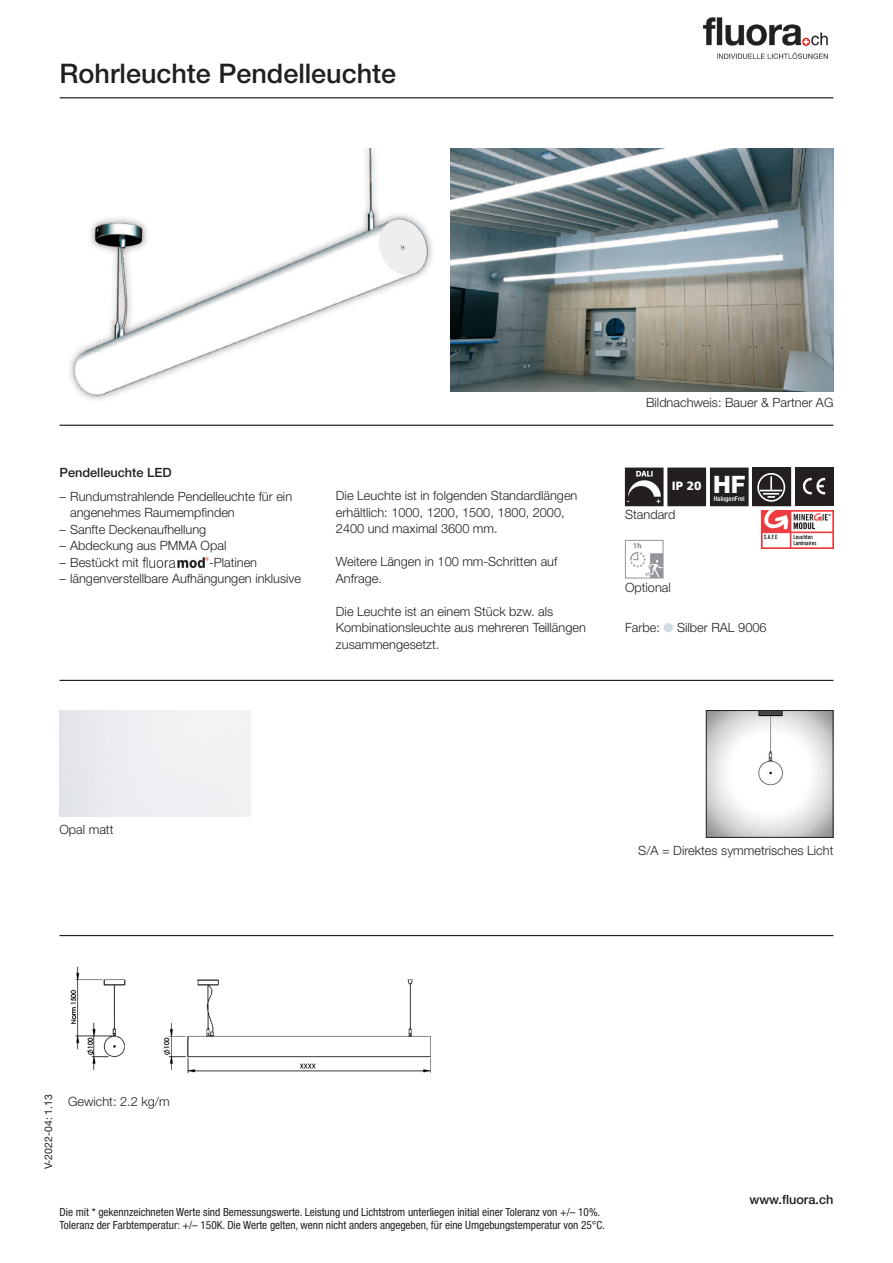
<style>
.page{position:relative;width:893px;height:1263px;background:#fff}
.page>*{position:absolute;margin:0;border:0;box-sizing:border-box;transform-origin:0 0}
.t1{font:500 27px "Helvetica Neue LT";color:#231f20}
.t2{font:300 12.75px/16.5px "Helvetica Neue LT";color:#231f20}
.t3{font:500 12.75px "Helvetica Neue LT";color:#231f20}
.t4{font:900 12px "Frutiger LT";color:#fff}
.t5{font:condensed 11.25px/13.5px "Helvetica Neue LT";color:#231f20}
.t6{font:10.5px "Helvetica Neue LT";color:#231f20}
.t7{font:500 condensed 6.75px "Helvetica Neue LT";color:#fff}
.s1{font-family:"Koz Min Pr 6 N";font-weight:500}
.s2{font-weight:500}
.s3{font-family:"Helvetica Neue LT";font-weight:800;font-size:24px}
.s4{color:#d0dce3}
</style>
<div class="page">
<img style="left:702px;top:17px;width:126px;height:43px">
<hr style="left:60px;top:97px;width:773px;height:1px;background:#231f20">
<hr style="left:60px;top:425px;width:773px;height:1px;background:#231f20">
<hr style="left:60px;top:680px;width:773px;height:1px;background:#231f20">
<img style="left:70px;top:149px;width:363px;height:251px">
<hr style="left:60px;top:935px;width:773px;height:1px;background:#231f20">
<img style="left:451px;top:149px;width:382px;height:242px">
<img style="left:708px;top:712px;width:123px;height:124px">
<div style="left:706px;top:710px;width:127px;height:128px;border:1px solid #231f20"></div>
<img style="left:70px;top:966px;width:361px;height:107px">
<img style="left:142px;top:557px;width:67px;height:12px">
<div style="left:753px;top:468px;width:38px;height:38px;background:#231f20"></div>
<img style="left:757px;top:473px;width:29px;height:29px">
<img style="left:630px;top:542px;width:31px;height:34px">
<div style="left:625px;top:540px;width:38px;height:38px;border:1px solid #939598"></div>
<img style="left:627px;top:470px;width:34px;height:34px">
<div style="left:625px;top:468px;width:38px;height:38px;border:1px solid #231f20"></div>
<div style="left:668px;top:468px;width:37px;height:37px;background:#231f20"></div>
<div style="left:668px;top:468px;width:38px;height:38px;border:1px solid #231f20"></div>
<div style="left:711px;top:468px;width:37px;height:37px;background:#231f20"></div>
<div style="left:710px;top:468px;width:38px;height:38px;border:1px solid #231f20"></div>
<div style="left:795px;top:468px;width:38px;height:38px;background:#231f20"></div>
<img style="left:802px;top:477px;width:24px;height:18px">
<img style="left:761px;top:510px;width:72px;height:39px">
<h1 class="t1" style="left:60px;top:64px;width:338px">Rohrleuchte Pendelleuchte</h1>
<p class="t3" style="left:60px;top:468px;width:114px">Pendelleuchte LED</p>
<p class="t2" style="left:70px;top:489px;width:224px;text-indent:-11px">– Rundumstrahlende Pendelleuchte fu<span class="s1">̈</span>r ein angenehmes Raumempfinden</p>
<p class="t2" style="left:60px;top:522px;width:148px">– Sanfte Deckenaufhellung</p>
<p class="t2" style="left:60px;top:539px;width:168px">– Abdeckung aus PMMA Opal</p>
<p class="t2" style="left:60px;top:555px;width:199px">– Bestückt mit fluora<span class="s2">mod</span> --Platinen</p>
<p class="t2" style="left:60px;top:572px;width:243px">– längenverstellbare Aufhängungen inklusive</p>
<p class="t2" style="left:336px;top:489px;width:243px">Die Leuchte ist in folgenden Standardlängen erhältlich: 1000, 1200, 1500, 1800, 2000,<br>2400 und maximal 3600 mm.</p>
<p class="t2" style="left:336px;top:555px;width:223px">Weitere Längen in 100 mm-Schritten auf<br>Anfrage.</p>
<p class="t2" style="left:336px;top:604px;width:252px">Die Leuchte ist an einem Stück bzw. als<br>Kombinationsleuchte aus mehreren Teillängen zusammengesetzt.</p>
<p class="t2" style="left:646px;top:395px;width:189px">Bildnachweis: Bauer &amp; Partner AG</p>
<p class="t4" style="left:672px;top:481px;width:75px">IP 20 <span class="s3">HF</span></p>
<p class="t7" style="left:714px;top:496px;width:32px">HalogenFrei</p>
<p class="t2" style="left:625px;top:508px;width:52px">Standard</p>
<p class="t2" style="left:625px;top:580px;width:47px">Optional</p>
<p class="t2" style="left:625px;top:621px;width:143px">Farbe: <span class="s4">●</span> Silber RAL 9006</p>
<p class="t2" style="left:60px;top:822px;width:55px">Opal matt</p>
<p class="t2" style="left:638px;top:844px;width:197px">S/A = Direktes symmetrisches Licht</p>
<p class="t6" style="left:45px;top:1169px;width:77px;rotate:-90deg">V-2022-04: 1.13</p>
<p class="t2" style="left:68px;top:1095px;width:103px">Gewicht: 2.2 kg/m</p>
<p class="t5" style="left:60px;top:1206px;width:547px">Die mit * gekennzeichneten Werte sind Bemessungswerte. Leistung und Lichtstrom unterliegen initial einer Toleranz von +/– 10%.<br>Toleranz der Farbtemperatur: +/– 150K. Die Werte gelten, wenn nicht anders angegeben, für eine Umgebungstemperatur von 25°C.</p>
<p class="t3" style="left:749px;top:1195px;width:85px">www.fluora.ch</p>
</div>
